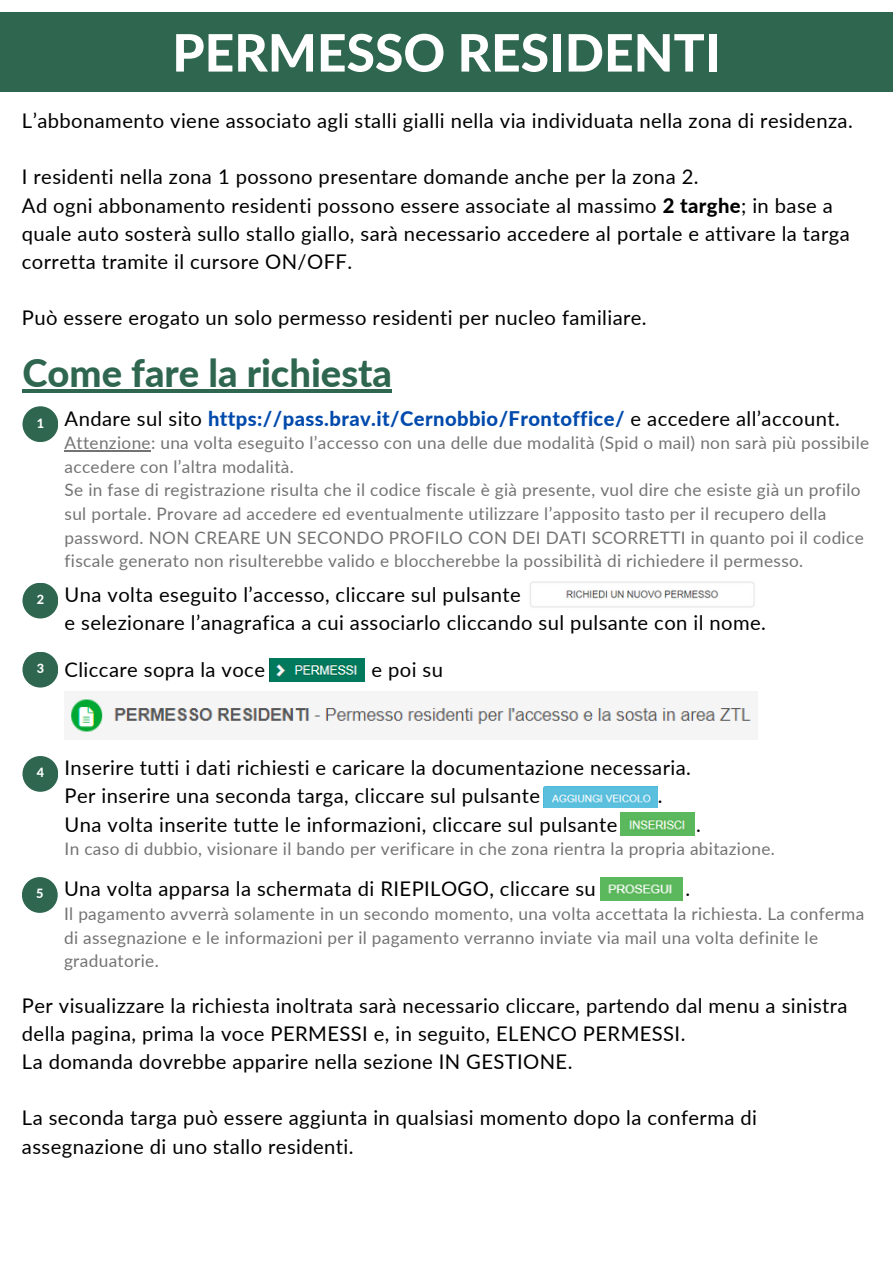
<style>
.page{position:relative;width:893px;height:1264px;background:#fff}
.page>*{position:absolute;margin:0;border:0;box-sizing:border-box;transform-origin:0 0}
.t1{font:800 51.6px "Lato";color:#fff}
.t2{font:800 38.1px "Lato";color:#2e664f}
.t3{font:20.25px/28px "Lato";letter-spacing:.02em;color:#000}
.t4{font:800 20.25px "Lato";letter-spacing:.02em;color:#004aad}
.t5{font:17.25px/23.5px "Lato";letter-spacing:.02em;color:#737373}
.t6{font:800 12.75px "Lato";color:#fff}
.s1{font-weight:800}
.s2{font-weight:400;color:#000}
</style>
<div class="page">
<div style="left:0;top:13px;width:892px;height:79px;background:#2e664f"></div>
<div style="left:22px;top:406px;width:36px;height:36px;background:#2e664f;border-radius:50%"></div>
<div style="left:22px;top:582px;width:36px;height:36px;background:#2e664f;border-radius:50%"></div>
<img style="left:530px;top:581px;width:225px;height:27px">
<div style="left:22px;top:651px;width:36px;height:36px;background:#2e664f;border-radius:50%"></div>
<img style="left:270px;top:658px;width:94px;height:23px">
<img style="left:65px;top:691px;width:692px;height:41px">
<div style="left:22px;top:756px;width:36px;height:35px;background:#2e664f;border-radius:50%"></div>
<img style="left:620px;top:812px;width:74px;height:23px">
<div style="left:22px;top:877px;width:36px;height:35px;background:#2e664f;border-radius:50%"></div>
<img style="left:600px;top:877px;width:82px;height:23px">
<img style="left:543px;top:786px;width:114px;height:22px">
<hr style="left:22px;top:389px;width:370px;height:3px;background:#2e664f">
<hr style="left:65px;top:450px;width:86px;height:1px;background:#737373">
<p class="t1" style="left:172px;top:21px;width:549px">PERMESSO RESIDENTI</p>
<p class="t3" style="left:22px;top:106px;width:832px">L’abbonamento viene associato agli stalli gialli nella via individuata nella zona di residenza.</p>
<p class="t3" style="left:22px;top:163px;width:678px">I residenti nella zona 1 possono presentare domande anche per la zona 2.</p>
<p class="t3" style="left:22px;top:191px;width:829px">Ad ogni abbonamento residenti possono essere associate al massimo <span class="s1">2 targhe</span>; in base a quale auto sosterà sullo stallo giallo, sarà necessario accedere al portale e attivare la targa corretta tramite il cursore ON/OFF.</p>
<p class="t3" style="left:22px;top:303px;width:626px">Può essere erogato un solo permesso residenti per nucleo familiare.</p>
<p class="t2" style="left:22px;top:349px;width:371px">Come fare la richiesta</p>
<p class="t4" style="left:65px;top:405px;width:776px"><span class="s2">Andare sul sito</span> https://pass.brav.it/Cernobbio/Frontoffice/ <span class="s2">e accedere all’account.</span></p>
<p class="t5" style="left:65px;top:431px;width:806px">Attenzione: una volta eseguito l’accesso con una delle due modalità (Spid o mail) non sarà più possibile accedere con l’altra modalità.</p>
<p class="t5" style="left:65px;top:478px;width:800px">Se in fase di registrazione risulta che il codice fiscale è già presente, vuol dire che esiste già un profilo sul portale. Provare ad accedere ed eventualmente utilizzare l’apposito tasto per il recupero della password. NON CREARE UN SECONDO PROFILO CON DEI DATI SCORRETTI in quanto poi il codice fiscale generato non risulterebbe valido e bloccherebbe la possibilità di richiedere il permesso.</p>
<p class="t3" style="left:65px;top:580px;width:457px">Una volta eseguito l’accesso, cliccare sul pulsante</p>
<p class="t3" style="left:65px;top:608px;width:702px">e selezionare l’anagrafica a cui associarlo cliccando sul pulsante con il nome.</p>
<p class="t6" style="left:37px;top:415px;width:9px">1</p>
<p class="t6" style="left:37px;top:591px;width:9px">2</p>
<p class="t6" style="left:37px;top:660px;width:9px">3</p>
<p class="t3" style="left:65px;top:655px;width:202px">Cliccare sopra la voce</p>
<p class="t3" style="left:371px;top:655px;width:73px">e poi su</p>
<p class="t6" style="left:37px;top:764px;width:9px">4</p>
<p class="t3" style="left:65px;top:753px;width:628px">Inserire tutti i dati richiesti e caricare la documentazione necessaria.</p>
<p class="t3" style="left:65px;top:781px;width:477px">Per inserire una seconda targa, cliccare sul pulsante</p>
<p class="t3" style="left:657px;top:781px;width:6px">.</p>
<p class="t3" style="left:65px;top:809px;width:554px">Una volta inserite tutte le informazioni, cliccare sul pulsante</p>
<p class="t3" style="left:696px;top:809px;width:6px">.</p>
<p class="t5" style="left:65px;top:836px;width:711px">In caso di dubbio, visionare il bando per verificare in che zona rientra la propria abitazione.</p>
<p class="t3" style="left:64px;top:874px;width:533px">Una volta apparsa la schermata di RIEPILOGO, cliccare su</p>
<p class="t6" style="left:36px;top:885px;width:9px">5</p>
<p class="t3" style="left:685px;top:874px;width:6px">.</p>
<p class="t5" style="left:64px;top:901px;width:801px">Il pagamento avverrà solamente in un secondo momento, una volta accettata la richiesta. La conferma di assegnazione e le informazioni per il pagamento verranno inviate via mail una volta definite le graduatorie.</p>
<p class="t3" style="left:22px;top:991px;width:827px">Per visualizzare la richiesta inoltrata sarà necessario cliccare, partendo dal menu a sinistra della pagina, prima la voce PERMESSI e, in seguito, ELENCO PERMESSI.</p>
<p class="t3" style="left:22px;top:1047px;width:552px">La domanda dovrebbe apparire nella sezione IN GESTIONE.</p>
<p class="t3" style="left:22px;top:1103px;width:736px">La seconda targa può essere aggiunta in qualsiasi momento dopo la conferma di assegnazione di uno stallo residenti.</p>
</div>
